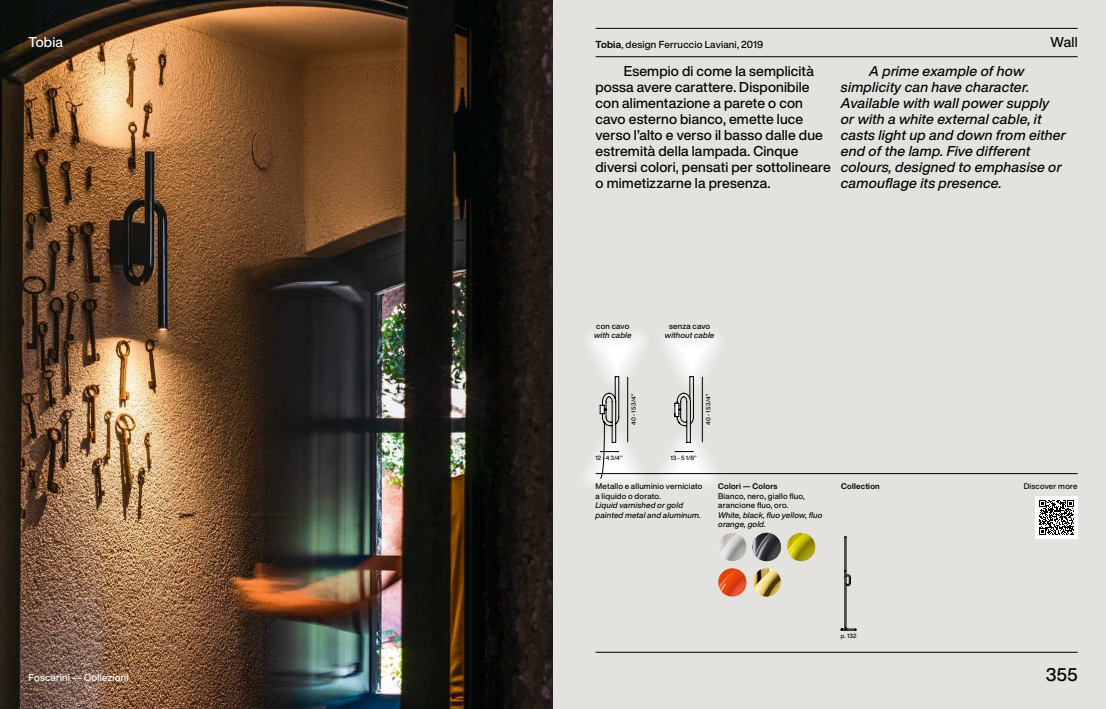
<style>
.page{position:relative;width:1106px;height:709px;background:#fff}
.page>*{position:absolute;margin:0;border:0;box-sizing:border-box;transform-origin:0 0}
.t1{font:500 18px "Helvetica Now Display";color:#000}
.t2{font:500 14px/16px "Helvetica Now Display";letter-spacing:.01em;color:#000}
.t3{font:italic 500 14px/16px "Helvetica Now Display";letter-spacing:.02em;color:#000}
.t4{font:500 14px "Helvetica Now Display";letter-spacing:.01em;color:#fff}
.t5{font:500 10px "Helvetica Now Display";letter-spacing:.02em;color:#000}
.t6{font:500 10px "Helvetica Now Display";letter-spacing:.02em;color:#fff}
.t7{font:500 8px/9.5px "Helvetica Now Display";letter-spacing:.025em;color:#000}
.t8{font:italic 500 8px/9.5px "Helvetica Now Display";letter-spacing:.025em;color:#000}
.t9{font:700 8px "Helvetica Now Display";letter-spacing:.025em;color:#000}
.t10{font:500 6px "Helvetica Now Display";letter-spacing:.02em;color:#000}
.s1{font-weight:700}
</style>
<div class="page">
<img style="left:0;top:0;width:553px;height:709px">
<div style="left:553px;top:0;width:553px;height:709px;background:#e4e2df"></div>
<hr style="left:595px;top:652px;width:482px;height:1px;background:#000">
<hr style="left:595px;top:28px;width:482px;height:1px;background:#000">
<hr style="left:595px;top:56px;width:482px;height:1px;background:#000">
<div style="left:582px;top:327px;width:69px;height:63px;background:linear-gradient(to right,#eae9e7,#eae9e7)"></div>
<div style="left:657px;top:327px;width:69px;height:63px;background:linear-gradient(to right,#ebe9e7,#eae9e7)"></div>
<div style="left:579px;top:428px;width:69px;height:63px;background:linear-gradient(to right,#ebe9e7,#eae9e7)"></div>
<div style="left:654px;top:428px;width:68px;height:63px;background:linear-gradient(to right,#ebe9e7,#ebeae7)"></div>
<svg style="left:593px;top:341px;width:44px;height:138px"></svg>
<svg style="left:668px;top:341px;width:43px;height:136px"></svg>
<hr style="left:595px;top:473px;width:482px;height:1px;background:#000">
<img style="left:752px;top:533px;width:29px;height:28px;border-radius:14px">
<img style="left:718px;top:533px;width:28px;height:28px;border-radius:14px">
<img style="left:787px;top:533px;width:28px;height:28px;border-radius:14px">
<img style="left:718px;top:568px;width:28px;height:28px;border-radius:14px">
<img style="left:752px;top:568px;width:29px;height:28px;border-radius:14px">
<svg style="left:840px;top:536px;width:17px;height:95px"></svg>
<svg style="left:28px;top:28px;width:46px;height:29px"></svg>
<svg style="left:1035px;top:496px;width:43px;height:43px;background:#a3a3a3"></svg>
<p class="t4" style="left:28px;top:32px;width:36px">Tobia</p>
<p class="t6" style="left:28px;top:670px;width:102px">Foscarini — Collezioni</p>
<p class="t5" style="left:595px;top:37px;width:169px"><span class="s1">Tobia</span>, design Ferruccio Laviani, 2019</p>
<p class="t2" style="left:1050px;top:34px;width:28px">Wall</p>
<p class="t2" style="left:595px;top:63px;width:237px;text-indent:28px">Esempio di come la semplicità possa avere carattere. Disponibile con alimentazione a parete o con cavo esterno bianco, emette luce verso l’alto e verso il basso dalle due estremità della lampada. Cinque diversi colori, pensati per sottolineare o mimetizzarne la presenza.</p>
<p class="t3" style="left:840px;top:63px;width:227px;text-indent:28px">A prime example of how simplicity can have character.<br>Available with wall power supply or with a white external cable, it casts light up and down from either end of the lamp. Five different colours, designed to emphasise or camouflage its presence.</p>
<p class="t7" style="left:596px;top:321px;width:35px">con cavo</p>
<p class="t8" style="left:594px;top:330px;width:39px">with cable</p>
<p class="t7" style="left:669px;top:321px;width:43px">senza cavo</p>
<p class="t8" style="left:665px;top:330px;width:51px">without cable</p>
<p class="t10" style="left:629px;top:425px;width:33px;rotate:-90deg">40 - 15 3/4’’</p>
<p class="t10" style="left:704px;top:425px;width:33px;rotate:-90deg">40 - 15 3/4’’</p>
<p class="t10" style="left:595px;top:453px;width:29px">12 - 4 3/4’’</p>
<p class="t10" style="left:670px;top:453px;width:28px">13 - 5 1/8’’</p>
<p class="t7" style="left:595px;top:481px;width:108px">Metallo e alluminio verniciato a liquido o dorato.</p>
<p class="t8" style="left:595px;top:500px;width:107px">Liquid varnished or gold painted metal and aluminum.</p>
<p class="t9" style="left:718px;top:481px;width:61px">Colori — Colors</p>
<p class="t7" style="left:1023px;top:481px;width:55px">Discover more</p>
<p class="t7" style="left:718px;top:491px;width:88px">Bianco, nero, giallo fluo, arancione fluo, oro.</p>
<p class="t8" style="left:718px;top:510px;width:106px">White, black, fluo yellow, fluo orange, gold.</p>
<p class="t9" style="left:841px;top:481px;width:40px">Collection</p>
<p class="t10" style="left:840px;top:632px;width:17px">p. 132</p>
<p class="t1" style="left:1045px;top:661px;width:33px">355</p>
</div>
